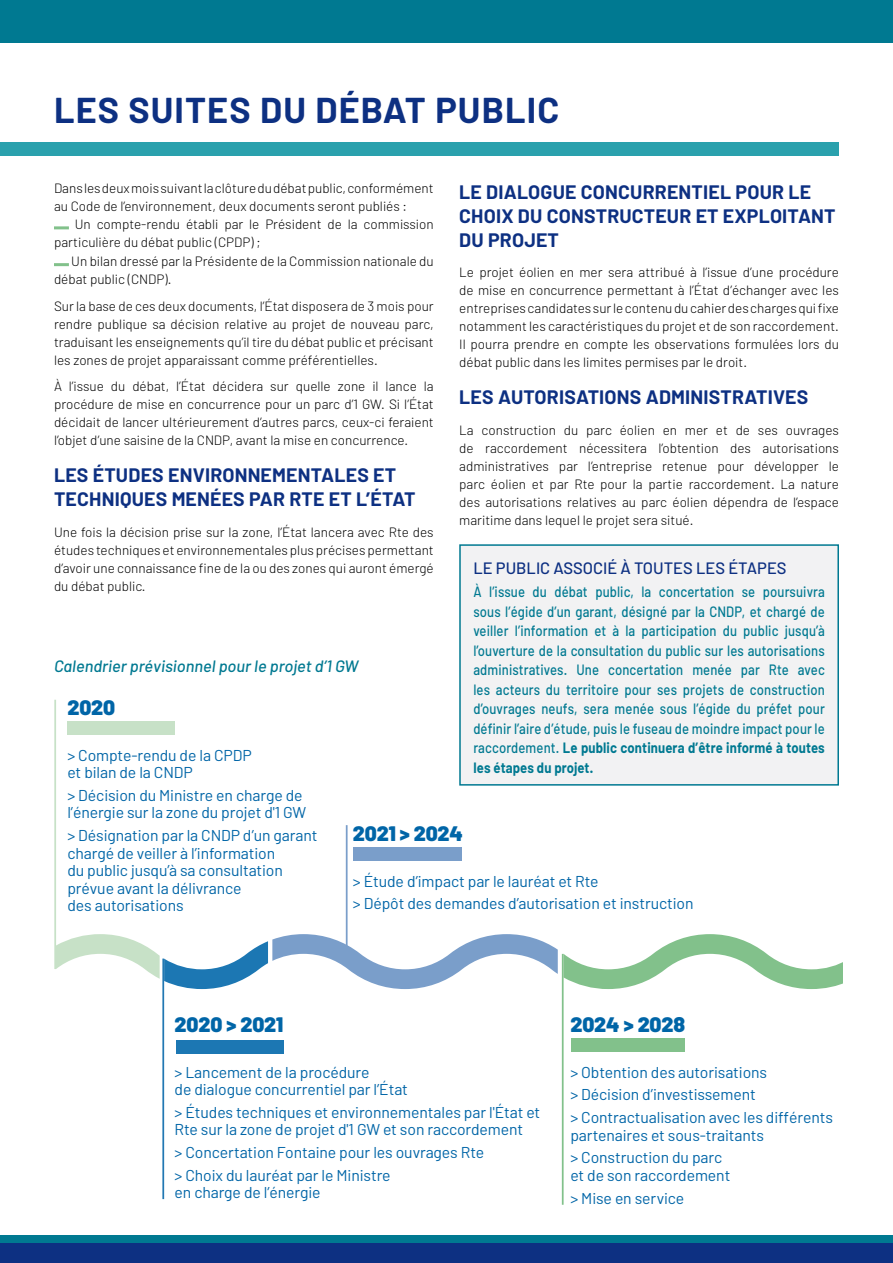
<style>
.page{position:relative;width:893px;height:1263px;background:#fff}
.page>*{position:absolute;margin:0;border:0;box-sizing:border-box;transform-origin:0 0}
.titre_1{font:700 36px "Barlow";letter-spacing:.03em;color:#0d3082}
.t1{font:900 21px "Barlow";letter-spacing:-.005em;color:#0065a7}
.titre_ok{font:700 19.5px/24px "Barlow";letter-spacing:.01em;color:#0d3082}
.legende_photo{font:italic 500 16.5px "Barlow";color:#007991}
.titre_encadré{font:500 16.5px "Barlow";color:#0d3082}
.t2{font:15.75px/17.5px "Barlow";letter-spacing:-.005em;color:#0065a7}
.Texte_encadré{font:500 15px/19.5px "Barlow";letter-spacing:.01em;color:#007991;text-align:justify;scale:.87 1}
.TC{font:300 13.5px/18px "Barlow";color:#000;text-align:justify}
.s1{font-weight:700}
</style>
<div class="page">
<div style="left:0;top:1235px;width:893px;height:9px;background:#007991"></div>
<div style="left:0;top:1244px;width:893px;height:19px;background:#0d3082"></div>
<div style="left:0;top:0;width:893px;height:43px;background:#007991"></div>
<hr style="left:54px;top:226px;width:15px;height:3px;background:#82c18b">
<hr style="left:54px;top:263px;width:15px;height:3px;background:#82c18b">
<svg style="left:56px;top:934px;width:786px;height:55px"></svg>
<div style="left:67px;top:721px;width:107px;height:14px;background:#c7e1c7"></div>
<div style="left:353px;top:847px;width:109px;height:14px;background:#7a9eca"></div>
<div style="left:176px;top:1040px;width:108px;height:14px;background:#1c77b3"></div>
<div style="left:571px;top:1038px;width:114px;height:14px;background:#82c18b"></div>
<hr style="left:54px;top:700px;width:2px;height:269px;background:#c7e1c7">
<hr style="left:162px;top:958px;width:2px;height:241px;background:#2278b3">
<hr style="left:346px;top:825px;width:2px;height:134px;background:#7a9eca">
<hr style="left:562px;top:954px;width:2px;height:251px;background:#82c18b">
<div style="left:0;top:142px;width:839px;height:14px;background:#2aa1ad"></div>
<div style="left:459px;top:544px;width:380px;height:242px;background:#f2f2f3;border:2px solid #007991"></div>
<p class="titre_1" style="left:54px;top:88px;width:507px">LES SUITES DU DÉBAT PUBLIC</p>
<p class="TC" style="left:54px;top:178px;width:381px">Dans les deux mois suivant la clôture du débat public, conformément au Code de l’environnement, deux documents seront publiés :</p>
<p class="TC" style="left:54px;top:215px;width:381px;text-indent:21px">Un compte-rendu établi par le Président de la commission particulière du débat public (CPDP) ;</p>
<p class="TC" style="left:54px;top:252px;width:381px;text-indent:17px">Un bilan dressé par la Présidente de la Commission nationale du débat public (CNDP).</p>
<p class="TC" style="left:54px;top:296px;width:381px">Sur la base de ces deux documents, l’État disposera de 3 mois pour rendre publique sa décision relative au projet de nouveau parc, traduisant les enseignements qu’il tire du débat public et précisant les zones de projet apparaissant comme préférentielles.</p>
<p class="TC" style="left:54px;top:377px;width:381px">À l’issue du débat, l’État décidera sur quelle zone il lance la procédure de mise en concurrence pour un parc d’1 GW. Si l’État décidait de lancer ultérieurement d’autres parcs, ceux-ci feraient l’objet d’une saisine de la CNDP, avant la mise en concurrence.</p>
<p class="titre_ok" style="left:54px;top:463px;width:363px">LES ÉTUDES ENVIRONNEMENTALES ET<br>TECHNIQUES MENÉES PAR RTE ET L’ÉTAT</p>
<p class="TC" style="left:54px;top:522px;width:381px">Une fois la décision prise sur la zone, l’État lancera avec Rte des études techniques et environnementales plus précises permettant d’avoir une connaissance fine de la ou des zones qui auront émergé du débat public.</p>
<p class="titre_ok" style="left:459px;top:180px;width:378px">LE DIALOGUE CONCURRENTIEL POUR LE<br>CHOIX DU CONSTRUCTEUR ET EXPLOITANT<br>DU PROJET</p>
<p class="TC" style="left:459px;top:263px;width:381px">Le projet éolien en mer sera attribué à l’issue d’une procédure de mise en concurrence permettant à l’État d’échanger avec les entreprises candidates sur le contenu du cahier des charges qui fixe notamment les caractéristiques du projet et de son raccordement.<br>Il pourra prendre en compte les observations formulées lors du débat public dans les limites permises par le droit.</p>
<p class="titre_ok" style="left:459px;top:385px;width:351px">LES AUTORISATIONS ADMINISTRATIVES</p>
<p class="TC" style="left:459px;top:421px;width:381px">La construction du parc éolien en mer et de ses ouvrages de raccordement nécessitera l’obtention des autorisations administratives par l’entreprise retenue pour développer le parc éolien et par Rte pour la partie raccordement. La nature des autorisations relatives au parc éolien dépendra de l’espace maritime dans lequel le projet sera situé.</p>
<p class="titre_encadré" style="left:473px;top:557px;width:315px">LE PUBLIC ASSOCIÉ À TOUTES LES ÉTAPES</p>
<p class="Texte_encadré" style="left:473px;top:582px;width:406px">À l’issue du débat public, la concertation se poursuivra sous l’égide d’un garant, désigné par la CNDP, et chargé de veiller l’information et à la participation du public jusqu’à l’ouverture de la consultation du public sur les autorisations administratives. Une concertation menée par Rte avec les acteurs du territoire pour ses projets de construction d’ouvrages neufs, sera menée sous l’égide du préfet pour définir l’aire d’étude, puis le fuseau de moindre impact pour le raccordement. <span class="s1">Le public continuera d’être informé à toutes les étapes du projet.</span></p>
<p class="legende_photo" style="left:54px;top:655px;width:306px">Calendrier prévisionnel pour le projet d’1 GW</p>
<p class="t1" style="left:67px;top:694px;width:49px">2020</p>
<p class="t2" style="left:67px;top:746px;width:186px">&gt; Compte-rendu de la CPDP et bilan de la CNDP</p>
<p class="t2" style="left:67px;top:786px;width:240px">&gt; Décision du Ministre en charge de l’énergie sur la zone du projet d'1 GW</p>
<p class="t2" style="left:67px;top:826px;width:252px">&gt; Désignation par la CNDP d’un garant chargé de veiller à l’information<br>du public jusqu’à sa consultation prévue avant la délivrance<br>des autorisations</p>
<p class="t1" style="left:353px;top:820px;width:112px">2021 &gt; 2024</p>
<p class="t2" style="left:353px;top:869px;width:342px;line-height:22.8px">&gt; Étude d’impact par le lauréat et Rte<br>&gt; Dépôt des demandes d’autorisation et instruction</p>
<p class="t1" style="left:175px;top:1011px;width:110px">2020 &gt; 2021</p>
<p class="t2" style="left:175px;top:1063px;width:235px">&gt; Lancement de la procédure<br>de dialogue concurrentiel par l’État</p>
<p class="t2" style="left:175px;top:1103px;width:367px">&gt; Études techniques et environnementales par l'État et<br>Rte sur la zone de projet d'1 GW et son raccordement</p>
<p class="t2" style="left:175px;top:1140px;width:311px;line-height:22.8px">&gt; Concertation Fontaine pour les ouvrages Rte &gt; Choix du lauréat par le Ministre</p>
<p class="t2" style="left:175px;top:1183px;width:147px">en charge de l’énergie</p>
<p class="t1" style="left:570px;top:1011px;width:116px">2024 &gt; 2028</p>
<p class="t2" style="left:570px;top:1060px;width:264px;line-height:22.8px">&gt; Obtention des autorisations<br>&gt; Décision d’investissement<br>&gt; Contractualisation avec les différents</p>
<p class="t2" style="left:570px;top:1123px;width:195px;line-height:22.8px">partenaires et sous-traitants &gt; Construction du parc</p>
<p class="t2" style="left:570px;top:1163px;width:161px;line-height:22.8px">et de son raccordement &gt; Mise en service</p>
</div>
